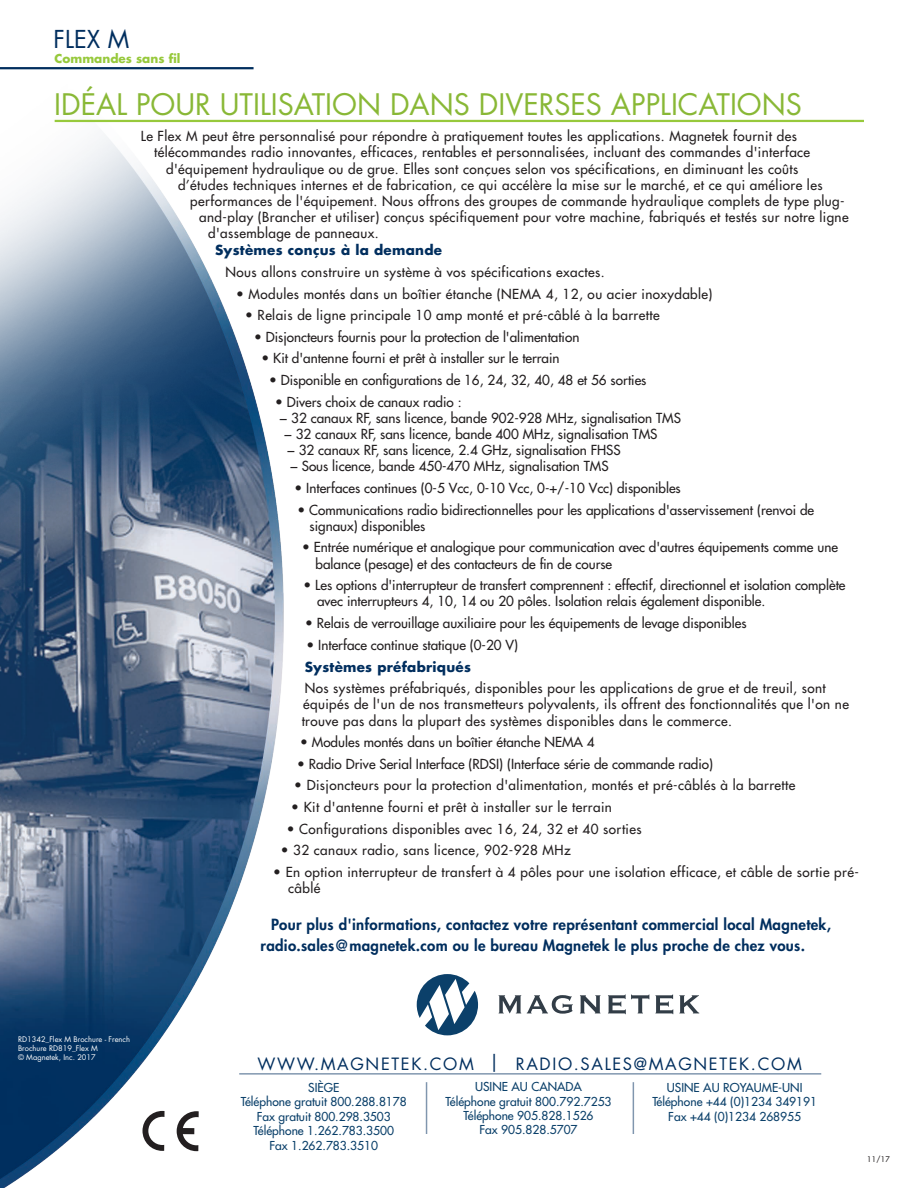
<style>
.page{position:relative;width:918px;height:1188px;background:#fff}
.page>*{position:absolute;margin:0;border:0;box-sizing:border-box;transform-origin:0 0}
.t1{font:28.8px "Futura Std";color:#89b836}
.t2{font:24px "Futura Std";color:#002e5e}
.t3{font:16.5px "Futura Std";letter-spacing:.1em;color:#002e5e}
.t4{font:800 15px/21px "Futura Std";letter-spacing:.02em;color:#002e5e}
.t5{font:500 13.5px/16.2px "Futura Std";letter-spacing:.03em;color:#231f20}
.t6{font:500 13.5px/16.2px "Futura Std";color:#231f20}
.t7{font:700 13.5px "Futura Std";letter-spacing:.02em;color:#002e5e}
.t8{font:500 12px/14.4px "Futura Std";color:#0b406a;text-align:center}
.t9{font:700 12px "Futura Std";color:#97c93c}
.t10{font:7.5px/9px "Futura Std";color:#fff}
.t11{font:500 7.5px "Futura Std";color:#231f20}
.s1{font-size:18px}
</style>
<div class="page">
<img style="left:0;top:69px;width:318px;height:1119px">
<hr style="left:55px;top:120px;width:809px;height:2px;background:#97c93c">
<hr style="left:239px;top:1073px;width:582px;height:2px;background:#002e5e">
<hr style="left:426px;top:1082px;width:1px;height:52px;background:#002e5e">
<hr style="left:633px;top:1082px;width:1px;height:52px;background:#002e5e">
<svg style="left:417px;top:974px;width:61px;height:61px"></svg>
<svg style="left:499px;top:995px;width:22px;height:18px"></svg>
<svg style="left:527px;top:995px;width:46px;height:19px"></svg>
<svg style="left:580px;top:995px;width:20px;height:18px"></svg>
<svg style="left:608px;top:994px;width:41px;height:20px"></svg>
<svg style="left:655px;top:994px;width:18px;height:20px"></svg>
<svg style="left:679px;top:995px;width:20px;height:18px"></svg>
<svg style="left:142px;top:1111px;width:23px;height:40px"></svg>
<svg style="left:177px;top:1111px;width:22px;height:40px"></svg>
<hr style="left:0;top:67px;width:254px;height:2px;background:#002e5e">
<h2 class="t2" style="left:54px;top:24px;width:77px">FLEX M</h2>
<p class="t9" style="left:55px;top:51px;width:127px">Commandes sans fil</p>
<h1 class="t1" style="left:54px;top:86px;width:749px">IDÉAL POUR UTILISATION DANS DIVERSES APPLICATIONS</h1>
<p class="t5" style="left:141px;top:128px;width:658px">Le Flex M peut être personnalisé pour répondre à pratiquement toutes les applications. Magnetek fournit des</p>
<p class="t5" style="left:154px;top:144px;width:657px">télécommandes radio innovantes, efficaces, rentables et personnalisées, incluant des commandes d'interface</p>
<p class="t5" style="left:166px;top:161px;width:633px">d'équipement hydraulique ou de grue. Elles sont conçues selon vos spécifications, en diminuant les coûts</p>
<p class="t5" style="left:178px;top:177px;width:646px">d’études techniques internes et de fabrication, ce qui accélère la mise sur le marché, et ce qui améliore les</p>
<p class="t5" style="left:190px;top:193px;width:656px">performances de l'équipement. Nous offrons des groupes de commande hydraulique complets de type plug-</p>
<p class="t5" style="left:199px;top:209px;width:651px">and-play (Brancher et utiliser) conçus spécifiquement pour votre machine, fabriqués et testés sur notre ligne</p>
<p class="t5" style="left:208px;top:225px;width:172px">d'assemblage de panneaux.</p>
<p class="t7" style="left:215px;top:241px;width:229px">Systèmes conçus à la demande</p>
<p class="t5" style="left:226px;top:264px;width:381px">Nous allons construire un système à vos spécifications exactes.</p>
<p class="t5" style="left:236px;top:286px;width:478px">• Modules montés dans un boîtier étanche (NEMA 4, 12, ou acier inoxydable)</p>
<p class="t5" style="left:245px;top:307px;width:416px">• Relais de ligne principale 10 amp monté et pré-câblé à la barrette</p>
<p class="t6" style="left:254px;top:329px;width:327px">• Disjoncteurs fournis pour la protection de l'alimentation</p>
<p class="t6" style="left:262px;top:350px;width:300px">• Kit d'antenne fourni et prêt à installer sur le terrain</p>
<p class="t6" style="left:269px;top:372px;width:379px">• Disponible en configurations de 16, 24, 32, 40, 48 et 56 sorties</p>
<p class="t6" style="left:275px;top:394px;width:188px">• Divers choix de canaux radio :</p>
<p class="t6" style="left:280px;top:410px;width:403px">− 32 canaux RF, sans licence, bande 902-928 MHz, signalisation TMS</p>
<p class="t6" style="left:284px;top:426px;width:375px">− 32 canaux RF, sans licence, bande 400 MHz, signalisation TMS</p>
<p class="t6" style="left:287px;top:442px;width:335px">− 32 canaux RF, sans licence, 2.4 GHz, signalisation FHSS</p>
<p class="t6" style="left:290px;top:458px;width:320px">− Sous licence, bande 450-470 MHz, signalisation TMS</p>
<p class="t6" style="left:295px;top:480px;width:388px">• Interfaces continues (0-5 Vcc, 0-10 Vcc, 0-+/-10 Vcc) disponibles</p>
<p class="t6" style="left:310px;top:502px;width:506px;text-indent:-12px">• Communications radio bidirectionnelles pour les applications d'asservissement (renvoi de signaux) disponibles</p>
<p class="t6" style="left:316px;top:539px;width:524px;text-indent:-14px">• Entrée numérique et analogique pour communication avec d'autres équipements comme une balance (pesage) et des contacteurs de fin de course</p>
<p class="t6" style="left:317px;top:577px;width:530px;text-indent:-14px">• Les options d'interrupteur de transfert comprennent : effectif, directionnel et isolation complète avec interrupteurs 4, 10, 14 ou 20 pôles. Isolation relais également disponible.</p>
<p class="t6" style="left:305px;top:615px;width:443px">• Relais de verrouillage auxiliaire pour les équipements de levage disponibles</p>
<p class="t6" style="left:307px;top:637px;width:213px">• Interface continue statique (0-20 V)</p>
<p class="t7" style="left:305px;top:657px;width:168px">Systèmes préfabriqués</p>
<p class="t5" style="left:302px;top:680px;width:549px">Nos systèmes préfabriqués, disponibles pour les applications de grue et de treuil, sont équipés de l'un de nos transmetteurs polyvalents, ils offrent des fonctionnalités que l'on ne trouve pas dans la plupart des systèmes disponibles dans le commerce.</p>
<p class="t6" style="left:300px;top:734px;width:296px">• Modules montés dans un boîtier étanche NEMA 4</p>
<p class="t6" style="left:297px;top:756px;width:417px">• Radio Drive Serial Interface (RDSI) (Interface série de commande radio)</p>
<p class="t5" style="left:294px;top:777px;width:503px">• Disjoncteurs pour la protection d'alimentation, montés et pré-câblés à la barrette</p>
<p class="t5" style="left:291px;top:799px;width:322px">• Kit d'antenne fourni et prêt à installer sur le terrain</p>
<p class="t5" style="left:287px;top:821px;width:356px">• Configurations disponibles avec 16, 24, 32 et 40 sorties</p>
<p class="t5" style="left:281px;top:842px;width:292px">• 32 canaux radio, sans licence, 902-928 MHz</p>
<p class="t5" style="left:288px;top:864px;width:572px;text-indent:-15px">• En option interrupteur de transfert à 4 pôles pour une isolation efficace, et câble de sortie pré&shy;câblé</p>
<p class="t4" style="left:261px;top:914px;width:572px;text-indent:10px">Pour plus d'informations, contactez votre représentant commercial local Magnetek, radio.sales@magnetek.com ou le bureau Magnetek le plus proche de chez vous.</p>
<p class="t10" style="left:18px;top:1035px;width:114px">RD1342_Flex M Brochure - French<br>Brochure RD819_Flex M<br>© Magnetek, Inc. 2017</p>
<p class="t3" style="left:258px;top:1053px;width:546px">WWW.MAGNETEK.COM <span class="s1">|</span> RADIO.SALES@MAGNETEK.COM</p>
<p class="t8" style="left:446px;top:1080px;width:167px">USINE AU CANADA<br>Téléphone gratuit 800.792.7253<br>Téléphone 905.828.1526<br>Fax 905.828.5707</p>
<p class="t8" style="left:241px;top:1081px;width:167px">SIÈGE<br>Téléphone gratuit 800.288.8178<br>Fax gratuit 800.298.3503<br>Téléphone 1.262.783.3500<br>Fax 1.262.783.3510</p>
<p class="t8" style="left:652px;top:1081px;width:166px">USINE AU ROYAUME-UNI<br>Téléphone +44 (0)1234 349191<br>Fax +44 (0)1234 268955</p>
<p class="t11" style="left:867px;top:1154px;width:24px">11/17</p>
</div>
